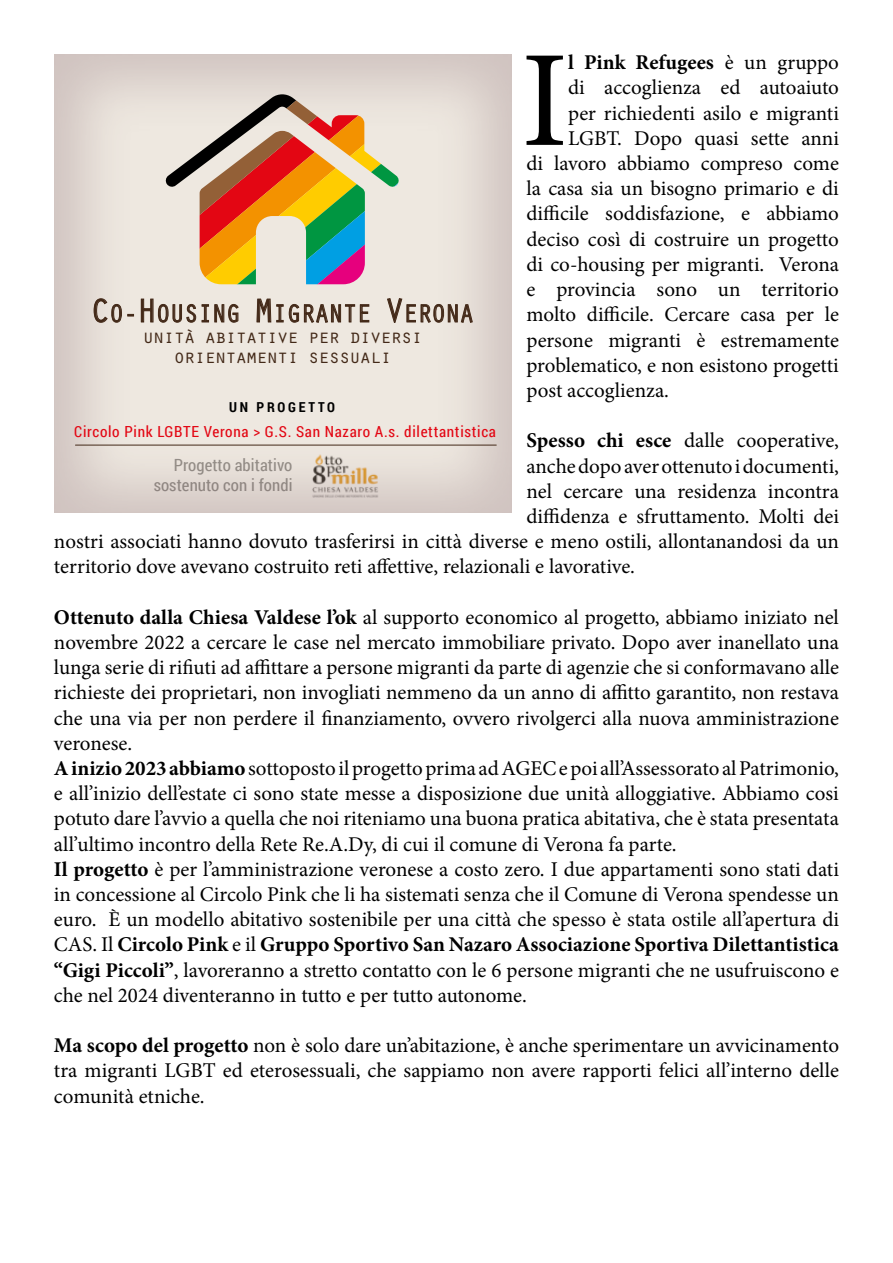
<style>
.page{position:relative;width:893px;height:1263px;background:#fff}
.page>*{position:absolute;margin:0;border:0;box-sizing:border-box;transform-origin:0 0}
.t1{font:137.25px "Minion Pro";color:#000}
.t2{font:25.95px "Orator Std";letter-spacing:-.06em;color:#432918}
.t3{font:21px/25.2px "Minion Pro";color:#000}
.t4{font:700 21px "Minion Pro";color:#000}
.t5{font:19.8px/19.8px "Orator Std";letter-spacing:-.08em;color:#432918;text-align:center}
.t6{font:16.8px/20.1px "Roboto Condensed";letter-spacing:.005em;color:#808181;text-align:right}
.t7{font:15.3px "Roboto Condensed";letter-spacing:.045em;color:#e30613}
.t8{font:700 13.8px "Roboto Condensed";letter-spacing:.2em;color:#000}
.s1{font-weight:400}
.s2{font-weight:700}
.s3{font-size:34.35px}
</style>
<div class="page">
<img style="left:54px;top:54px;width:458px;height:458px">
<svg style="left:93px;top:298px;width:41px;height:25px"></svg>
<svg style="left:141px;top:94px;width:332px;height:230px;background:#d3bfa7"></svg>
<hr style="left:75px;top:445px;width:421px;height:1px;background:#432918">
<h1 class="t1" style="left:521px;top:9px;width:48px">I</h1>
<p class="t4" style="left:568px;top:48px;width:272px">l Pink Refugees <span class="s1">è un gruppo</span></p>
<p class="t3" style="left:568px;top:75px;width:272px">di accoglienza ed autoaiuto</p>
<p class="t3" style="left:568px;top:100px;width:272px">per richiedenti asilo e migranti</p>
<p class="t3" style="left:568px;top:126px;width:272px">LGBT. Dopo quasi sette anni</p>
<p class="t3" style="left:526px;top:151px;width:314px">di lavoro abbiamo compreso come</p>
<p class="t3" style="left:526px;top:176px;width:314px">la casa sia un bisogno primario e di</p>
<p class="t3" style="left:526px;top:201px;width:314px">difficile soddisfazione, e abbiamo</p>
<p class="t3" style="left:526px;top:226px;width:314px">deciso così di costruire un progetto</p>
<p class="t3" style="left:526px;top:252px;width:314px">di co-housing per migranti. Verona</p>
<p class="t3" style="left:526px;top:277px;width:314px">e provincia sono un territorio</p>
<p class="t3" style="left:526px;top:302px;width:314px">molto difficile. Cercare casa per le</p>
<p class="t3" style="left:526px;top:327px;width:314px">persone migranti è estremamente</p>
<p class="t3" style="left:526px;top:352px;width:314px">problematico, e non esistono progetti</p>
<p class="t3" style="left:526px;top:378px;width:144px">post accoglienza.</p>
<p class="t3" style="left:526px;top:428px;width:314px"><span class="s2">Spesso chi esce</span> dalle cooperative,</p>
<p class="t3" style="left:526px;top:453px;width:314px">anche dopo aver ottenuto i documenti,</p>
<p class="t3" style="left:526px;top:478px;width:314px">nel cercare una residenza incontra</p>
<p class="t3" style="left:526px;top:504px;width:314px">diffidenza e sfruttamento. Molti dei</p>
<p class="t3" style="left:54px;top:529px;width:786px">nostri associati hanno dovuto trasferirsi in città diverse e meno ostili, allontanandosi da un</p>
<p class="t3" style="left:54px;top:554px;width:582px">territorio dove avevano costruito reti affettive, relazionali e lavorative.</p>
<p class="t3" style="left:54px;top:604px;width:787px"><span class="s2">Ottenuto dalla Chiesa Valdese l’ok</span> al supporto economico al progetto, abbiamo iniziato nel novembre 2022 a cercare le case nel mercato immobiliare privato. Dopo aver inanellato una lunga serie di rifiuti ad affittare a persone migranti da parte di agenzie che si conformavano alle richieste dei proprietari, non invogliati nemmeno da un anno di affitto garantito, non restava che una via per non perdere il finanziamento, ovvero rivolgerci alla nuova amministrazione veronese.<br><span class="s2">A inizio 2023 abbiamo</span> sottoposto il progetto prima ad AGEC e poi all’Assessorato al Patrimonio, e all’inizio dell’estate ci sono state messe a disposizione due unità alloggiative. Abbiamo cosi potuto dare l’avvio a quella che noi riteniamo una buona pratica abitativa, che è stata presentata all’ultimo incontro della Rete Re.A.Dy, di cui il comune di Verona fa parte.<br><span class="s2">Il progetto</span> è per l’amministrazione veronese a costo zero. I due appartamenti sono stati dati in concessione al Circolo Pink che li ha sistemati senza che il Comune di Verona spendesse un euro. È un modello abitativo sostenibile per una città che spesso è stata ostile all’apertura di CAS. Il <span class="s2">Circolo Pink</span> e il <span class="s2">Gruppo Sportivo San Nazaro Associazione Sportiva Dilettantistica “Gigi Piccoli”</span>, lavoreranno a stretto contatto con le 6 persone migranti che ne usufruiscono e che nel 2024 diventeranno in tutto e per tutto autonome.</p>
<p class="t3" style="left:54px;top:1033px;width:786px;text-align:justify"><span class="s2">Ma scopo del progetto</span> non è solo dare un’abitazione, è anche sperimentare un avvicinamento tra migranti LGBT ed eterosessuali, che sappiamo non avere rapporti felici all’interno delle comunità etniche.</p>
<p class="t2" style="left:90px;top:295px;width:386px"><span class="s3">C</span>O-<span class="s3">H</span>OUSING <span class="s3">M</span>IGRANTE <span class="s3">V</span>ERONA</p>
<p class="t5" style="left:143px;top:325px;width:282px">unità abitative per diversi orientamenti sessuali</p>
<p class="t8" style="left:229px;top:398px;width:108px">UN PROGETTO</p>
<p class="t7" style="left:74px;top:421px;width:423px">Circolo Pink LGBTE Verona &gt; G.S. San Nazaro A.s. dilettantistica</p>
<p class="t6" style="left:154px;top:454px;width:140px">Progetto abitativo sostenuto con i fondi</p>
</div>
